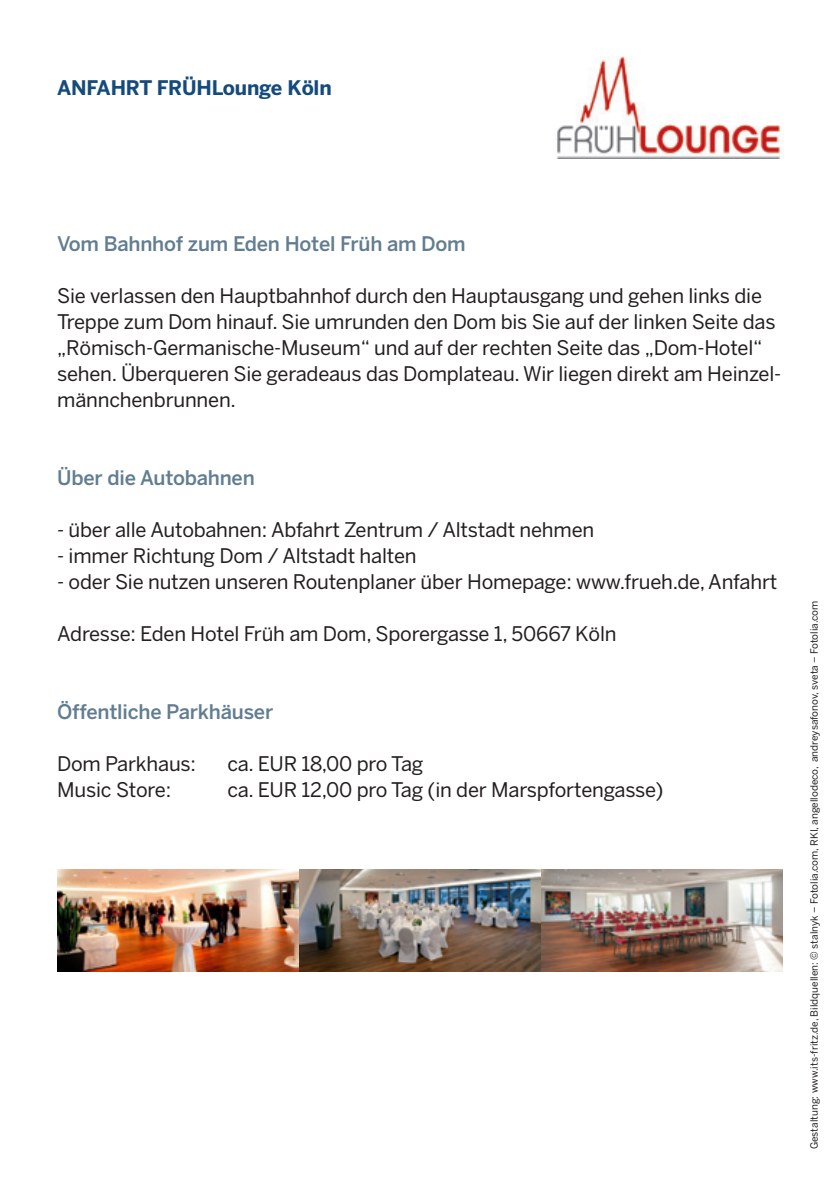
<style>
.page{position:relative;width:840px;height:1191px;background:#fff}
.page>*{position:absolute;margin:0;border:0;box-sizing:border-box;transform-origin:0 0}
.t1{font:20px/26px "Benton Sans";letter-spacing:-.01em;color:#231f20}
.t2{font:500 20px "Benton Sans";letter-spacing:-.01em;color:#617d90}
.t3{font:700 20px "Benton Sans";letter-spacing:-.01em;color:#144a7c}
.Kontakt_7pt{font:10px "Benton Sans";color:#231f20}
</style>
<div class="page">
<img style="left:557px;top:56px;width:224px;height:102px">
<img style="left:58px;top:870px;width:724px;height:101px">
<hr style="left:839px;top:565px;width:1px;height:181px;background:#87a0c7">
<p class="t3" style="left:57px;top:76px;width:276px">ANFAHRT FRÜHLounge Köln</p>
<p class="t2" style="left:57px;top:232px;width:410px">Vom Bahnhof zum Eden Hotel Früh am Dom</p>
<p class="t1" style="left:57px;top:282px;width:719px">Sie verlassen den Hauptbahnhof durch den Hauptausgang und gehen links die<br>Treppe zum Dom hinauf. Sie umrunden den Dom bis Sie auf der linken Seite das</p>
<p class="t1" style="left:57px;top:334px;width:725px">„Römisch-Germanische-Museum“ und auf der rechten Seite das „Dom-Hotel“ sehen. Überqueren Sie geradeaus das Domplateau. Wir liegen direkt am Heinzel&shy;männchenbrunnen.</p>
<p class="t2" style="left:57px;top:466px;width:199px">Über die Autobahnen</p>
<p class="t1" style="left:57px;top:516px;width:538px">- über alle Autobahnen: Abfahrt Zentrum / Altstadt nehmen</p>
<p class="t1" style="left:57px;top:542px;width:361px">- immer Richtung Dom / Altstadt halten</p>
<p class="t1" style="left:57px;top:568px;width:721px">- oder Sie nutzen unseren Routenplaner über Homepage: www.frueh.de, Anfahrt</p>
<p class="t1" style="left:57px;top:620px;width:560px">Adresse: Eden Hotel Früh am Dom, Sporergasse 1, 50667 Köln</p>
<p class="t2" style="left:57px;top:700px;width:217px">Öffentliche Parkhäuser</p>
<p class="t1" style="left:57px;top:750px;width:140px">Dom Parkhaus:</p>
<p class="t1" style="left:227px;top:750px;width:197px">ca. EUR 18,00 pro Tag</p>
<p class="t1" style="left:57px;top:776px;width:115px">Music Store:</p>
<p class="t1" style="left:227px;top:776px;width:437px">ca. EUR 12,00 pro Tag (in der Marspfortengasse)</p>
<p class="Kontakt_7pt" style="left:807px;top:1149px;width:550px;rotate:-90deg">Gestaltung: www.its-fritz.de, Bildquellen: © stalnyk – Fotolia.com, RKI, angellodeco, andreysafonov, sveta – Fotolia.com</p>
</div>
